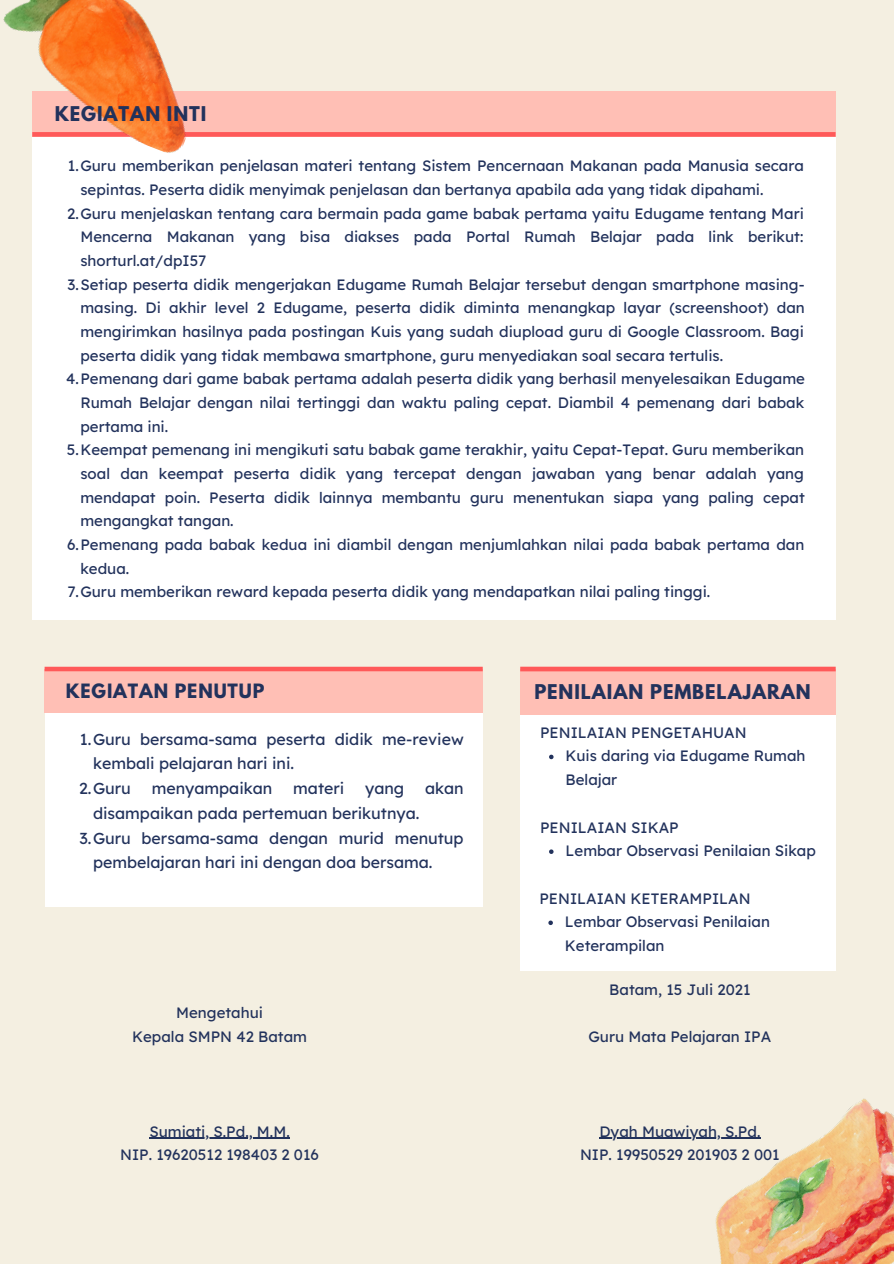
<style>
.page{position:relative;width:894px;height:1264px;background:#fff}
.page>*{position:absolute;margin:0;border:0;box-sizing:border-box;transform-origin:0 0}
.t1{font:700 18px "League Spartan";letter-spacing:.05em;color:#22325c}
.t2{font:700 17.55px "League Spartan";letter-spacing:.05em;color:#22325c}
.t3{font:15.9px/24.8px "Lexend Deca";color:#22325c}
.t4{font:15px/23.7px "Lexend Deca";color:#22325c}
</style>
<div class="page">
<div style="left:0;top:0;width:893px;height:1263px;background:#f4efe1"></div>
<div style="left:45px;top:673px;width:437px;height:233px;background:#fff"></div>
<div style="left:520px;top:673px;width:315px;height:297px;background:#fff"></div>
<div style="left:44px;top:668px;width:438px;height:44px;background:#ffbfb5"></div>
<svg style="left:45px;top:666px;width:437px;height:5px;background:#fd6f6d"></svg>
<div style="left:520px;top:669px;width:315px;height:45px;background:#ffbfb5"></div>
<svg style="left:520px;top:666px;width:315px;height:5px;background:#fd6d6b"></svg>
<div style="left:32px;top:91px;width:803px;height:528px;background:#fff"></div>
<div style="left:32px;top:91px;width:803px;height:45px;background:#ffbfb5"></div>
<svg style="left:236px;top:132px;width:599px;height:5px;background:#ff5f5e"></svg>
<img style="left:670px;top:1098px;width:223px;height:165px">
<img style="left:3px;top:0;width:233px;height:153px">
<svg style="left:549px;top:754px;width:4px;height:5px"></svg>
<svg style="left:549px;top:849px;width:4px;height:5px"></svg>
<svg style="left:548px;top:920px;width:4px;height:5px"></svg>
<hr style="left:599px;top:1137px;width:161px;height:1px;background:#22325c">
<hr style="left:149px;top:1137px;width:141px;height:1px;background:#22325c">
<p class="t1" style="left:55px;top:105px;width:153px">KEGIATAN INTI</p>
<p class="t4" style="left:80px;top:154px;width:725px;text-indent:-12px">1.Guru memberikan penjelasan materi tentang Sistem Pencernaan Makanan pada Manusia secara sepintas. Peserta didik menyimak penjelasan dan bertanya apabila ada yang tidak dipahami.</p>
<p class="t4" style="left:80px;top:201px;width:725px;text-align:justify;text-indent:-13px">2.Guru menjelaskan tentang cara bermain pada game babak pertama yaitu Edugame tentang Mari Mencerna Makanan yang bisa diakses pada Portal Rumah Belajar pada link berikut: shorturl.at/dpI57</p>
<p class="t4" style="left:80px;top:272px;width:725px;text-align:justify;text-indent:-13px">3.Setiap peserta didik mengerjakan Edugame Rumah Belajar tersebut dengan smartphone masing&shy;masing. Di akhir level 2 Edugame, peserta didik diminta menangkap layar (screenshoot) dan mengirimkan hasilnya pada postingan Kuis yang sudah diupload guru di Google Classroom. Bagi peserta didik yang tidak membawa smartphone, guru menyediakan soal secara tertulis.</p>
<p class="t4" style="left:80px;top:367px;width:725px;text-align:justify;text-indent:-14px">4.Pemenang dari game babak pertama adalah peserta didik yang berhasil menyelesaikan Edugame Rumah Belajar dengan nilai tertinggi dan waktu paling cepat. Diambil 4 pemenang dari babak pertama ini.</p>
<p class="t4" style="left:80px;top:438px;width:725px;text-align:justify;text-indent:-13px">5.Keempat pemenang ini mengikuti satu babak game terakhir, yaitu Cepat-Tepat. Guru memberikan soal dan keempat peserta didik yang tercepat dengan jawaban yang benar adalah yang mendapat poin. Peserta didik lainnya membantu guru menentukan siapa yang paling cepat mengangkat tangan.</p>
<p class="t4" style="left:80px;top:532px;width:725px;text-indent:-13px">6.Pemenang pada babak kedua ini diambil dengan menjumlahkan nilai pada babak pertama dan kedua.</p>
<p class="t4" style="left:67px;top:579px;width:644px">7.Guru memberikan reward kepada peserta didik yang mendapatkan nilai paling tinggi.</p>
<p class="t2" style="left:66px;top:682px;width:200px">KEGIATAN PENUTUP</p>
<p class="t1" style="left:534px;top:683px;width:278px">PENILAIAN PEMBELAJARAN</p>
<p class="t3" style="left:93px;top:726px;width:372px;text-indent:-13px">1.Guru bersama-sama peserta didik me-review kembali pelajaran hari ini.</p>
<p class="t3" style="left:79px;top:775px;width:53px">2.Guru</p>
<p class="t3" style="left:152px;top:775px;width:122px">menyampaikan</p>
<p class="t3" style="left:293px;top:775px;width:53px">materi</p>
<p class="t3" style="left:365px;top:775px;width:41px">yang</p>
<p class="t3" style="left:425px;top:775px;width:40px">akan</p>
<p class="t3" style="left:93px;top:800px;width:328px">disampaikan pada pertemuan berikutnya.</p>
<p class="t3" style="left:93px;top:825px;width:372px;text-indent:-14px">3.Guru bersama-sama dengan murid menutup pembelajaran hari ini dengan doa bersama.</p>
<p class="t4" style="left:540px;top:720px;width:208px">PENILAIAN PENGETAHUAN</p>
<p class="t4" style="left:565px;top:744px;width:241px">Kuis daring via Edugame Rumah<br>Belajar</p>
<p class="t4" style="left:540px;top:815px;width:140px">PENILAIAN SIKAP</p>
<p class="t4" style="left:565px;top:838px;width:252px">Lembar Observasi Penilaian Sikap</p>
<p class="t4" style="left:539px;top:886px;width:213px">PENILAIAN KETERAMPILAN</p>
<p class="t4" style="left:176px;top:1000px;width:88px">Mengetahui</p>
<p class="t4" style="left:132px;top:1024px;width:176px">Kepala SMPN 42 Batam</p>
<p class="t4" style="left:149px;top:1119px;width:142px">Sumiati, S.Pd., M.M.</p>
<p class="t4" style="left:120px;top:1142px;width:200px">NIP. 19620512 198403 2 016</p>
<p class="t4" style="left:564px;top:909px;width:206px">Lembar Observasi Penilaian<br>Keterampilan</p>
<p class="t4" style="left:609px;top:977px;width:143px">Batam, 15 Juli 2021</p>
<p class="t4" style="left:588px;top:1024px;width:184px">Guru Mata Pelajaran IPA</p>
<p class="t4" style="left:599px;top:1119px;width:162px">Dyah Muawiyah, S.Pd.</p>
<p class="t4" style="left:580px;top:1142px;width:201px">NIP. 19950529 201903 2 001</p>
</div>
